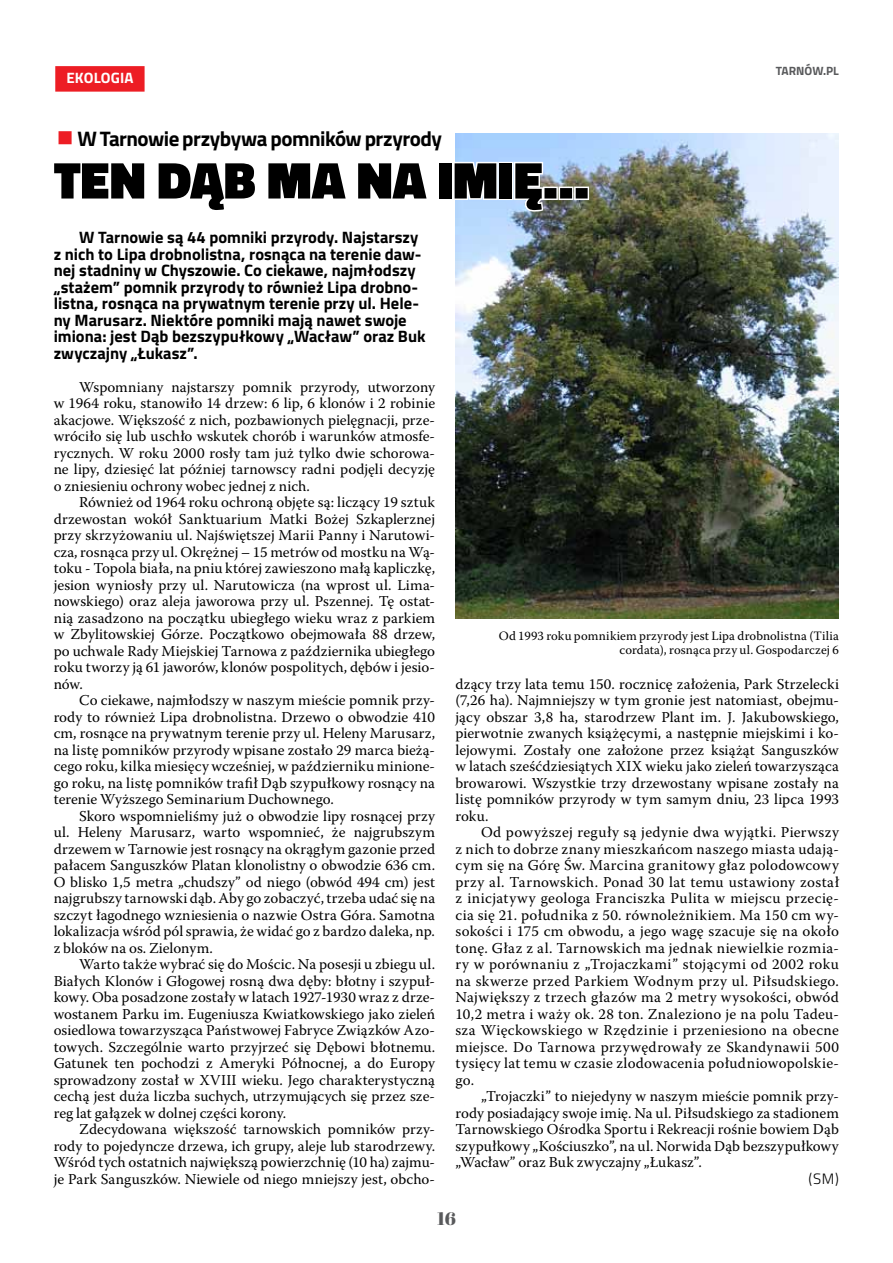
<style>
.page{position:relative;width:893px;height:1263px;background:#fff}
.page>*{position:absolute;margin:0;border:0;box-sizing:border-box;transform-origin:0 0}
.t1{font:900 52.5px "Titillium";color:#000}
.t2{font:700 21px "Titillium";letter-spacing:-.025em;color:#000}
.t3{font:18px "Abril Fatface";color:#58595b}
.t4{font:700 16.5px/16.5px "Titillium";color:#000}
.t5{font:15px/16.5px "Warnock Pro";letter-spacing:.005em;color:#000;text-align:justify}
.t6{font:700 15px "Titillium";letter-spacing:.01em;color:#fff}
.t7{font:300 15px "Titillium";color:#000}
.t8{font:12.75px/13.5px "Warnock Pro";letter-spacing:.015em;color:#000;text-align:right}
.t9{font:700 12px "Titillium";color:#58595b}
.s1{color:#ed1d24}
</style>
<div class="page">
<div style="left:55px;top:66px;width:90px;height:26px;background:#ed1d24"></div>
<img style="left:455px;top:133px;width:384px;height:485px">
<svg style="left:455px;top:160px;width:44px;height:42px"></svg>
<div style="left:498px;top:162px;width:15px;height:38px;border:3px solid #fff"></div>
<img style="left:512px;top:160px;width:79px;height:97px">
<p class="t6" style="left:66px;top:66px;width:69px">EKOLOGIA</p>
<h2 class="t2" style="left:57px;top:123px;width:387px"><span class="s1">■</span> W Tarnowie przybywa pomników przyrody</h2>
<h1 class="t1" style="left:54px;top:142px;width:537px">TEN DĄB MA NA IMIĘ…</h1>
<p class="t9" style="left:776px;top:62px;width:65px">TARNÓW.PL</p>
<p class="t4" style="left:54px;top:228px;width:373px;text-indent:26px">W Tarnowie są 44 pomniki przyrody. Najstarszy z nich to Lipa drobnolistna, rosnąca na terenie daw&shy;nej stadniny w Chyszowie. Co ciekawe, najmłodszy „stażem” pomnik przyrody to również Lipa drobno&shy;listna, rosnąca na prywatnym terenie przy ul. Hele&shy;ny Marusarz. Niektóre pomniki mają nawet swoje imiona: jest Dąb bezszypułkowy „Wacław” oraz Buk zwyczajny „Łukasz”.</p>
<p class="t5" style="left:54px;top:378px;width:383px;text-indent:26px">Wspomniany najstarszy pomnik przyrody, utworzony w 1964 roku, stanowiło 14 drzew: 6 lip, 6 klonów i 2 robinie akacjowe. Większość z nich, pozbawionych pielęgnacji, prze&shy;wróciło się lub uschło wskutek chorób i warunków atmosfe&shy;rycznych. W roku 2000 rosły tam już tylko dwie schorowa&shy;ne lipy, dziesięć lat później tarnowscy radni podjęli decyzję o zniesieniu ochrony wobec jednej z nich.</p>
<p class="t5" style="left:54px;top:494px;width:383px;text-indent:26px">Również od 1964 roku ochroną objęte są: liczący 19 sztuk drzewostan wokół Sanktuarium Matki Bożej Szkaplerznej przy skrzyżowaniu ul. Najświętszej Marii Panny i Narutowi&shy;cza, rosnąca przy ul. Okrężnej – 15 metrów od mostku na Wą&shy;toku - Topola biała, na pniu której zawieszono małą kapliczkę, jesion wyniosły przy ul. Narutowicza (na wprost ul. Lima&shy;nowskiego) oraz aleja jaworowa przy ul. Pszennej. Tę ostat&shy;nią zasadzono na początku ubiegłego wieku wraz z parkiem w Zbylitowskiej Górze. Początkowo obejmowała 88 drzew, po uchwale Rady Miejskiej Tarnowa z października ubiegłego roku tworzy ją 61 jaworów, klonów pospolitych, dębów i jesio&shy;nów.</p>
<p class="t5" style="left:54px;top:692px;width:383px;text-indent:26px">Co ciekawe, najmłodszy w naszym mieście pomnik przy&shy;rody to również Lipa drobnolistna. Drzewo o obwodzie 410 cm, rosnące na prywatnym terenie przy ul. Heleny Marusarz, na listę pomników przyrody wpisane zostało 29 marca bieżą&shy;cego roku, kilka miesięcy wcześniej, w październiku minione&shy;go roku, na listę pomników trafił Dąb szypułkowy rosnący na terenie Wyższego Seminarium Duchownego.</p>
<p class="t5" style="left:54px;top:807px;width:383px;text-indent:26px">Skoro wspomnieliśmy już o obwodzie lipy rosnącej przy ul. Heleny Marusarz, warto wspomnieć, że najgrubszym drzewem w Tarnowie jest rosnący na okrągłym gazonie przed pałacem Sanguszków Platan klonolistny o obwodzie 636 cm.<br>O blisko 1,5 metra „chudszy” od niego (obwód 494 cm) jest najgrubszy tarnowski dąb. Aby go zobaczyć, trzeba udać się na szczyt łagodnego wzniesienia o nazwie Ostra Góra. Samotna lokalizacja wśród pól sprawia, że widać go z bardzo daleka, np. z bloków na os. Zielonym.</p>
<p class="t5" style="left:54px;top:956px;width:383px;text-indent:26px">Warto także wybrać się do Mościc. Na posesji u zbiegu ul.<br>Białych Klonów i Głogowej rosną dwa dęby: błotny i szypuł&shy;kowy. Oba posadzone zostały w latach 1927-1930 wraz z drze&shy;wostanem Parku im. Eugeniusza Kwiatkowskiego jako zieleń osiedlowa towarzysząca Państwowej Fabryce Związków Azo&shy;towych. Szczególnie warto przyjrzeć się Dębowi błotnemu.<br>Gatunek ten pochodzi z Ameryki Północnej, a do Europy sprowadzony został w XVIII wieku. Jego charakterystyczną cechą jest duża liczba suchych, utrzymujących się przez sze&shy;reg lat gałązek w dolnej części korony.</p>
<p class="t5" style="left:54px;top:1121px;width:383px;text-indent:26px">Zdecydowana większość tarnowskich pomników przy&shy;rody to pojedyncze drzewa, ich grupy, aleje lub starodrzewy.<br>Wśród tych ostatnich największą powierzchnię (10 ha) zajmu&shy;je Park Sanguszków. Niewiele od niego mniejszy jest, obcho-</p>
<p class="t8" style="left:499px;top:629px;width:342px">Od 1993 roku pomnikiem przyrody jest Lipa drobnolistna (Tilia cordata), rosnąca przy ul. Gospodarczej 6</p>
<p class="t5" style="left:455px;top:675px;width:385px">dzący trzy lata temu 150. rocznicę założenia, Park Strzelecki (7,26 ha). Najmniejszy w tym gronie jest natomiast, obejmu&shy;jący obszar 3,8 ha, starodrzew Plant im. J. Jakubowskiego, pierwotnie zwanych książęcymi, a następnie miejskimi i ko&shy;lejowymi. Zostały one założone przez książąt Sanguszków w latach sześćdziesiątych XIX wieku jako zieleń towarzysząca browarowi. Wszystkie trzy drzewostany wpisane zostały na listę pomników przyrody w tym samym dniu, 23 lipca 1993 roku.</p>
<p class="t5" style="left:455px;top:824px;width:385px;text-indent:26px">Od powyższej reguły są jedynie dwa wyjątki. Pierwszy z nich to dobrze znany mieszkańcom naszego miasta udają&shy;cym się na Górę Św. Marcina granitowy głaz polodowcowy przy al. Tarnowskich. Ponad 30 lat temu ustawiony został z inicjatywy geologa Franciszka Pulita w miejscu przecię&shy;cia się 21. południka z 50. równoleżnikiem. Ma 150 cm wy&shy;sokości i 175 cm obwodu, a jego wagę szacuje się na około tonę. Głaz z al. Tarnowskich ma jednak niewielkie rozmia&shy;ry w porównaniu z „Trojaczkami” stojącymi od 2002 roku na skwerze przed Parkiem Wodnym przy ul. Piłsudskiego.<br>Największy z trzech głazów ma 2 metry wysokości, obwód 10,2 metra i waży ok. 28 ton. Znaleziono je na polu Tadeu&shy;sza Więckowskiego w Rzędzinie i przeniesiono na obecne miejsce. Do Tarnowa przywędrowały ze Skandynawii 500 tysięcy lat temu w czasie zlodowacenia południowopolskie&shy;go.</p>
<p class="t5" style="left:455px;top:1088px;width:385px;text-indent:26px">„Trojaczki” to niejedyny w naszym mieście pomnik przy&shy;rody posiadający swoje imię. Na ul. Piłsudskiego za stadionem Tarnowskiego Ośrodka Sportu i Rekreacji rośnie bowiem Dąb szypułkowy „Kościuszko”, na ul. Norwida Dąb bezszypułkowy „Wacław” oraz Buk zwyczajny „Łukasz”.</p>
<p class="t7" style="left:809px;top:1167px;width:32px">(SM)</p>
<p class="t3" style="left:437px;top:1206px;width:20px">16</p>
</div>
